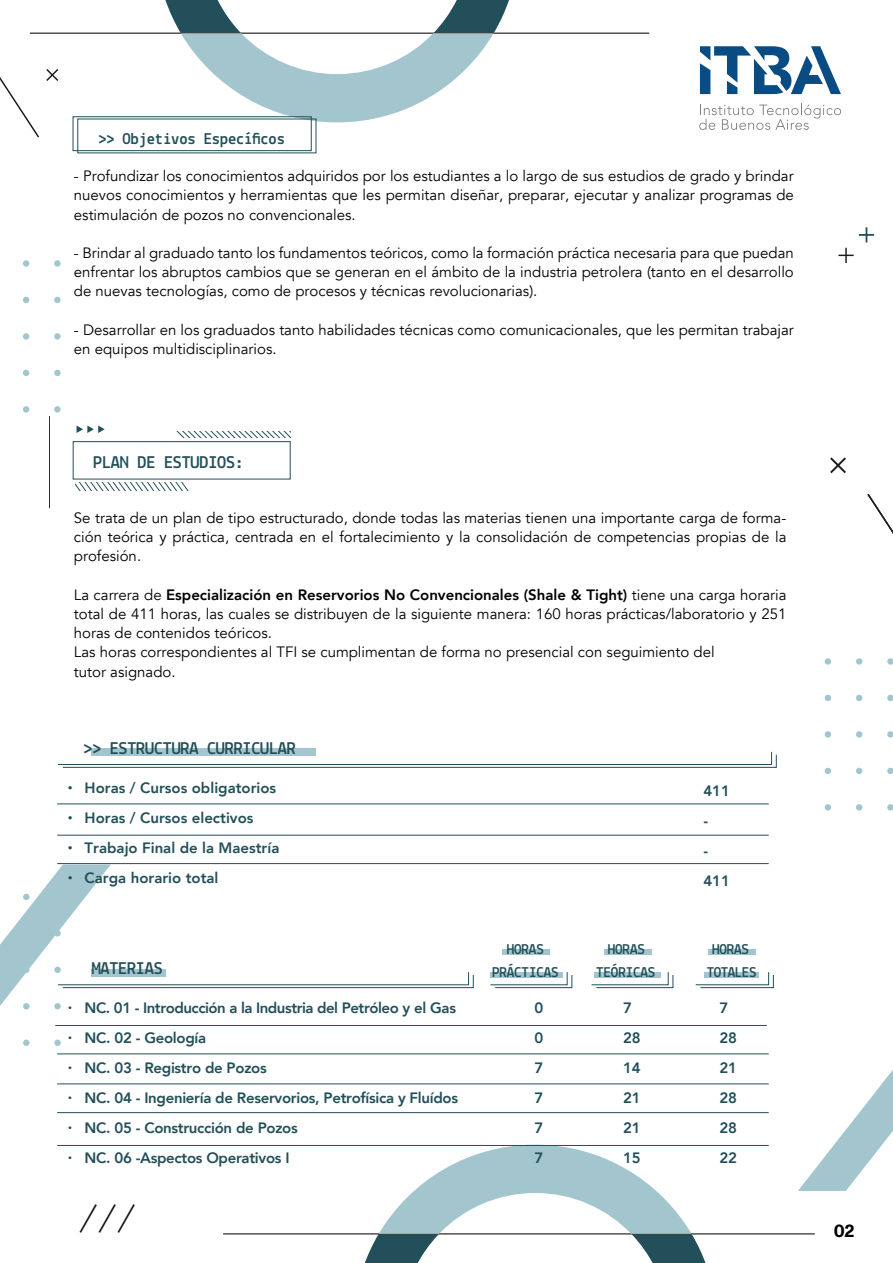
<style>
.page{position:relative;width:893px;height:1263px;background:#fff}
.page>*{position:absolute;margin:0;border:0;box-sizing:border-box;transform-origin:0 0}
.t1{font:38.1px "Lekton";color:#12100b}
.t2{font:500 21px/30px "Avenir";color:#224f59;text-align:justify}
.t3{font:800 21px/30px "Avenir";color:#224f59;text-align:justify}
.t4{font:700 18px "Lekton";letter-spacing:-.01em;color:#224f59}
.t5{font:700 18px "Monument Grotesk";color:#000}
.t6{font:700 16.5px "Lekton";letter-spacing:-.01em;color:#224f59}
.t7{font:15px/19.2px "Avenir";color:#000;text-align:justify}
.t8{font:800 15px/30px "Avenir";letter-spacing:-.02em;color:#224f59}
.t9{font:800 15px/30px "Avenir";color:#224f59}
.t10{font:700 15px/22.8px "Lekton";letter-spacing:-.01em;color:#224f59;text-align:center}
.t11{font:700 15px/22.8px "Lekton";letter-spacing:-.03em;color:#224f59;text-align:center}
.s1{font-weight:800}
</style>
<div class="page">
<svg style="left:700px;top:46px;width:141px;height:48px"></svg>
<svg style="left:699px;top:104px;width:142px;height:26px"></svg>
<svg style="left:830px;top:457px;width:16px;height:17px"></svg>
<div style="left:23px;top:406px;width:6px;height:7px;background:#a3c5ce;border-radius:50%"></div>
<svg style="left:23px;top:370px;width:6px;height:6px"></svg>
<div style="left:23px;top:333px;width:6px;height:7px;background:#a3c5ce;border-radius:50%"></div>
<div style="left:54px;top:406px;width:7px;height:7px;background:#a3c5ce;border-radius:50%"></div>
<div style="left:54px;top:370px;width:7px;height:6px;background:#a3c5ce;border-radius:50%"></div>
<div style="left:54px;top:333px;width:7px;height:7px;background:#a3c5ce;border-radius:50%"></div>
<svg style="left:23px;top:297px;width:6px;height:6px"></svg>
<div style="left:23px;top:260px;width:6px;height:7px;background:#a3c5ce;border-radius:50%"></div>
<div style="left:54px;top:297px;width:7px;height:6px;background:#a3c5ce;border-radius:50%"></div>
<div style="left:54px;top:260px;width:7px;height:7px;background:#a3c5ce;border-radius:50%"></div>
<svg style="left:363px;top:1146px;width:344px;height:117px"></svg>
<hr style="left:223px;top:1233px;width:592px;height:1px;background:#1d1d1b">
<svg style="left:0;top:69px;width:59px;height:69px"></svg>
<svg style="left:838px;top:248px;width:16px;height:15px"></svg>
<svg style="left:859px;top:227px;width:15px;height:15px"></svg>
<svg style="left:867px;top:494px;width:26px;height:40px"></svg>
<svg style="left:825px;top:804px;width:6px;height:6px"></svg>
<svg style="left:825px;top:768px;width:6px;height:6px"></svg>
<div style="left:825px;top:731px;width:6px;height:7px;background:#a3c5ce;border-radius:50%"></div>
<svg style="left:856px;top:804px;width:6px;height:6px"></svg>
<svg style="left:856px;top:768px;width:6px;height:6px"></svg>
<div style="left:856px;top:731px;width:6px;height:7px;background:#a3c5ce;border-radius:50%"></div>
<svg style="left:887px;top:804px;width:6px;height:6px"></svg>
<svg style="left:887px;top:768px;width:6px;height:6px"></svg>
<div style="left:887px;top:731px;width:6px;height:7px;background:#a3c5ce;border-radius:50%"></div>
<svg style="left:825px;top:695px;width:6px;height:6px"></svg>
<div style="left:825px;top:658px;width:6px;height:7px;background:#a3c5ce;border-radius:50%"></div>
<svg style="left:856px;top:695px;width:6px;height:6px"></svg>
<div style="left:856px;top:658px;width:6px;height:7px;background:#a3c5ce;border-radius:50%"></div>
<svg style="left:887px;top:695px;width:6px;height:6px"></svg>
<div style="left:887px;top:658px;width:6px;height:7px;background:#a3c5ce;border-radius:50%"></div>
<svg style="left:165px;top:0;width:344px;height:122px"></svg>
<hr style="left:30px;top:33px;width:619px;height:1px;background:#1d1d1b">
<div style="left:73px;top:116px;width:239px;height:35px;border:1px solid #224f59"></div>
<svg style="left:798px;top:1070px;width:95px;height:121px"></svg>
<div style="left:73px;top:441px;width:217px;height:38px;border:1px solid #224f59"></div>
<svg style="left:76px;top:483px;width:113px;height:8px"></svg>
<svg style="left:177px;top:432px;width:113px;height:5px"></svg>
<svg style="left:77px;top:425px;width:28px;height:8px"></svg>
<hr style="left:49px;top:416px;width:1px;height:92px;background:#1d1d1b">
<div style="left:91px;top:749px;width:224px;height:7px;background:#a3c5ce"></div>
<svg style="left:58px;top:751px;width:719px;height:17px"></svg>
<hr style="left:57px;top:803px;width:712px;height:1px;background:#224f59">
<hr style="left:57px;top:835px;width:712px;height:1px;background:#224f59">
<hr style="left:57px;top:863px;width:712px;height:1px;background:#224f59">
<svg style="left:1px;top:864px;width:473px;height:221px"></svg>
<div style="left:708px;top:949px;width:47px;height:5px;background:#a3c5ce"></div>
<svg style="left:695px;top:972px;width:79px;height:16px"></svg>
<div style="left:705px;top:972px;width:54px;height:6px;background:#a3c5ce"></div>
<div style="left:503px;top:949px;width:47px;height:5px;background:#a3c5ce"></div>
<svg style="left:490px;top:972px;width:82px;height:16px"></svg>
<div style="left:490px;top:972px;width:73px;height:6px;background:#a3c5ce"></div>
<div style="left:604px;top:949px;width:47px;height:5px;background:#a3c5ce"></div>
<svg style="left:591px;top:972px;width:82px;height:16px"></svg>
<div style="left:594px;top:972px;width:66px;height:6px;background:#a3c5ce"></div>
<hr style="left:55px;top:1025px;width:712px;height:1px;background:#224f59">
<hr style="left:57px;top:1053px;width:712px;height:1px;background:#224f59">
<hr style="left:57px;top:1083px;width:712px;height:1px;background:#224f59">
<hr style="left:57px;top:1112px;width:712px;height:1px;background:#224f59">
<hr style="left:57px;top:1145px;width:712px;height:1px;background:#224f59">
<p class="t6" style="left:98px;top:128px;width:188px">&gt;&gt; Objetivos Específicos</p>
<p class="t7" style="left:74px;top:167px;width:721px">- Profundizar los conocimientos adquiridos por los estudiantes a lo largo de sus estudios de grado y brindar nuevos conocimientos y herramientas que les permitan diseñar, preparar, ejecutar y analizar programas de estimulación de pozos no convencionales.</p>
<p class="t7" style="left:74px;top:244px;width:721px">- Brindar al graduado tanto los fundamentos teóricos, como la formación práctica necesaria para que puedan enfrentar los abruptos cambios que se generan en el ámbito de la industria petrolera (tanto en el desarrollo de nuevas tecnologías, como de procesos y técnicas revolucionarias).</p>
<p class="t7" style="left:74px;top:320px;width:721px">- Desarrollar en los graduados tanto habilidades técnicas como comunicacionales, que les permitan trabajar en equipos multidisciplinarios.</p>
<p class="t4" style="left:93px;top:451px;width:152px">PLAN DE ESTUDIOS:</p>
<p class="t7" style="left:74px;top:508px;width:714px">Se trata de un plan de tipo estructurado, donde todas las materias tienen una importante carga de forma&shy;ción teórica y práctica, centrada en el fortalecimiento y la consolidación de competencias propias de la profesión.</p>
<p class="t7" style="left:74px;top:585px;width:714px;text-align:left">La carrera de <span class="s1">Especialización en Reservorios No Convencionales (Shale &amp; Tight)</span> tiene una carga horaria total de 411 horas, las cuales se distribuyen de la siguiente manera: 160 horas prácticas/laboratorio y 251 horas de contenidos teóricos.<br>Las horas correspondientes al TFI se cumplimentan de forma no presencial con seguimiento del<br>tutor asignado.</p>
<h2 class="t3" style="left:67px;top:772px;width:8px">· · · ·</h2>
<p class="t4" style="left:83px;top:737px;width:214px">&gt;&gt; ESTRUCTURA CURRICULAR</p>
<p class="t9" style="left:85px;top:773px;width:196px">Horas / Cursos obligatorios<br>Horas / Cursos electivos<br>Trabajo Final de la Maestría<br>Carga horario total</p>
<p class="t8" style="left:703px;top:775px;width:28px">411 -<br>-<br>411</p>
<h2 class="t2" style="left:67px;top:990px;width:7px">· · · · · ·</h2>
<p class="t4" style="left:92px;top:957px;width:72px">MATERIAS</p>
<p class="t10" style="left:492px;top:937px;width:68px">HORAS<br>PRÁCTICAS</p>
<p class="t10" style="left:596px;top:937px;width:61px">HORAS<br>TEÓRICAS</p>
<p class="t11" style="left:707px;top:937px;width:51px">HORAS<br>TOTALES</p>
<p class="t8" style="left:85px;top:993px;width:375px">NC. 01 - Introducción a la Industria del Petróleo y el Gas NC. 02 - Geología<br>NC. 03 - Registro de Pozos<br>NC. 04 - Ingeniería de Reservorios, Petrofísica y Fluídos NC. 05 - Construcción de Pozos<br>NC. 06 -Aspectos Operativos I</p>
<p class="t8" style="left:534px;top:993px;width:10px;text-align:justify">0<br>0<br>7<br>7<br>7<br>7</p>
<p class="t8" style="left:623px;top:993px;width:19px">7<br>28<br>14<br>21<br>21<br>15</p>
<p class="t8" style="left:720px;top:993px;width:19px">7<br>28<br>21<br>28<br>28<br>22</p>
<h1 class="t1" style="left:79px;top:1196px;width:59px">///</h1>
<p class="t5" style="left:834px;top:1218px;width:22px">02</p>
</div>
